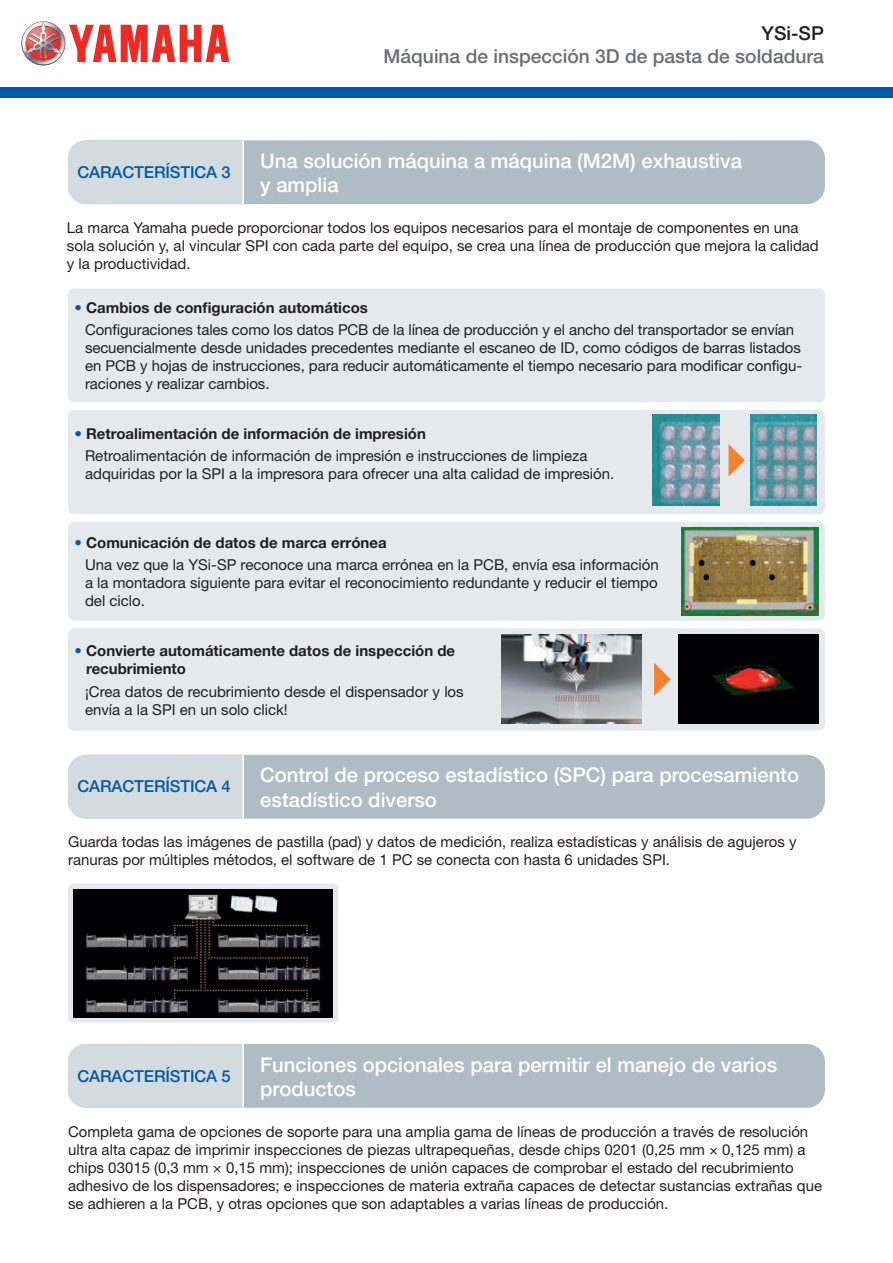
<style>
.page{position:relative;width:893px;height:1263px;background:#fff}
.page>*{position:absolute;margin:0;border:0;box-sizing:border-box;transform-origin:0 0}
.t1{font:500 20.25px/24.3px "Helvetica Neue LT";color:#fff}
.t2{font:500 19.2px "Helvetica Neue LT";color:#6c6d70}
.t3{font:500 19.2px "Helvetica Neue LT";color:#231f20}
.t4{font:500 16.5px "Helvetica Neue LT";letter-spacing:-.01em;color:#015aaa}
.t5{font:15px/18px "Helvetica Neue LT";color:#231f20}
.t6{font:700 15px/18px "Helvetica Neue LT";color:#231f20}
.s1{font-weight:700;color:#015aaa}
.s2{font-weight:700}
.s3{color:#015aaa}
</style>
<div class="page">
<div style="left:68px;top:288px;width:757px;height:114px;background:#e5e9ec;border-radius:6px"></div>
<div style="left:68px;top:628px;width:757px;height:102px;background:#e5e9ec;border-radius:6px"></div>
<div style="left:68px;top:410px;width:757px;height:104px;background:#e5e9ec;border-radius:6px"></div>
<div style="left:68px;top:522px;width:757px;height:99px;background:#e5e9ec;border-radius:6px"></div>
<div style="left:68px;top:883px;width:270px;height:139px;background:#e5e9ec;border-radius:5px"></div>
<img style="left:74px;top:889px;width:259px;height:128px">
<svg style="left:728px;top:444px;width:17px;height:33px"></svg>
<img style="left:652px;top:415px;width:67px;height:91px">
<svg style="left:654px;top:663px;width:17px;height:33px"></svg>
<img style="left:678px;top:635px;width:141px;height:89px">
<img style="left:502px;top:635px;width:140px;height:89px">
<img style="left:750px;top:415px;width:67px;height:91px">
<img style="left:682px;top:527px;width:137px;height:89px">
<div style="left:68px;top:140px;width:757px;height:64px;background:#b0bcc3;border-radius:18px"></div>
<div style="left:68px;top:140px;width:174px;height:64px;background:#d4dbdf"></div>
<hr style="left:242px;top:140px;width:2px;height:64px;background:#fff">
<div style="left:68px;top:755px;width:757px;height:64px;background:#b0bcc3;border-radius:18px"></div>
<div style="left:68px;top:755px;width:174px;height:64px;background:#d4dbdf"></div>
<hr style="left:242px;top:755px;width:2px;height:64px;background:#fff">
<div style="left:68px;top:1044px;width:757px;height:64px;background:#b0bcc3;border-radius:18px"></div>
<div style="left:68px;top:1044px;width:174px;height:64px;background:#d4dbdf"></div>
<hr style="left:242px;top:1044px;width:2px;height:64px;background:#fff">
<div style="left:0;top:87px;width:893px;height:11px;background:#015aaa"></div>
<svg style="left:21px;top:21px;width:208px;height:44px"></svg>
<p class="t3" style="left:762px;top:22px;width:64px">YSi-SP</p>
<p class="t2" style="left:383px;top:45px;width:442px">Máquina de inspección 3D de pasta de soldadura</p>
<p class="t4" style="left:78px;top:162px;width:155px">CARACTERÍSTICA 3</p>
<h1 class="t1" style="left:260px;top:148px;width:483px">Una solución máquina a máquina (M2M) exhaustiva y amplia</h1>
<p class="t5" style="left:67px;top:218px;width:753px">La marca Yamaha puede proporcionar todos los equipos necesarios para el montaje de componentes en una sola solución y, al vincular SPI con cada parte del equipo, se crea una línea de producción que mejora la calidad y la productividad.</p>
<p class="t5" style="left:85px;top:296px;width:711px;line-height:22.2px;text-indent:-11px"><span class="s1">•</span> <span class="s2">Cambios de configuración automáticos<br></span>Configuraciones tales como los datos PCB de la línea de producción y el ancho del transportador se envían</p>
<p class="t5" style="left:85px;top:339px;width:719px;text-align:justify">secuencialmente desde unidades precedentes mediante el escaneo de ID, como códigos de barras listados en PCB y hojas de instrucciones, para reducir automáticamente el tiempo necesario para modificar configu&shy;raciones y realizar cambios.</p>
<p class="t5" style="left:85px;top:422px;width:504px;line-height:22.2px;text-indent:-11px"><span class="s1">•</span> <span class="s2">Retroalimentación de información de impresión<br></span>Retroalimentación de información de impresión e instrucciones de limpieza</p>
<p class="t5" style="left:85px;top:464px;width:531px">adquiridas por la SPI a la impresora para ofrecer una alta calidad de impresión.</p>
<p class="t5" style="left:85px;top:531px;width:575px;line-height:22.2px;text-indent:-11px"><span class="s1">•</span> <span class="s2">Comunicación de datos de marca errónea<br></span>Una vez que la YSi-SP reconoce una marca errónea en la PCB, envía esa información</p>
<p class="t5" style="left:85px;top:574px;width:574px">a la montadora siguiente para evitar el reconocimiento redundante y reducir el tiempo del ciclo.</p>
<p class="t6" style="left:86px;top:642px;width:371px;text-indent:-12px"><span class="s3">•</span> Convierte automáticamente datos de inspección de recubrimiento</p>
<p class="t5" style="left:85px;top:682px;width:380px">¡Crea datos de recubrimiento desde el dispensador y los envía a la SPI en un solo click!</p>
<p class="t4" style="left:78px;top:777px;width:155px">CARACTERÍSTICA 4</p>
<h1 class="t1" style="left:260px;top:763px;width:540px">Control de proceso estadístico (SPC) para procesamiento estadístico diverso</h1>
<p class="t5" style="left:68px;top:833px;width:730px">Guarda todas las imágenes de pastilla (pad) y datos de medición, realiza estadísticas y análisis de agujeros y ranuras por múltiples métodos, el software de 1 PC se conecta con hasta 6 unidades SPI.</p>
<p class="t4" style="left:78px;top:1066px;width:155px">CARACTERÍSTICA 5</p>
<h1 class="t1" style="left:260px;top:1052px;width:519px">Funciones opcionales para permitir el manejo de varios productos</h1>
<p class="t5" style="left:68px;top:1122px;width:756px">Completa gama de opciones de soporte para una amplia gama de líneas de producción a través de resolución ultra alta capaz de imprimir inspecciones de piezas ultrapequeñas, desde chips 0201 (0,25 mm × 0,125 mm) a chips 03015 (0,3 mm × 0,15 mm); inspecciones de unión capaces de comprobar el estado del recubrimiento adhesivo de los dispensadores; e inspecciones de materia extraña capaces de detectar sustancias extrañas que se adhieren a la PCB, y otras opciones que son adaptables a varias líneas de producción.</p>
</div>
